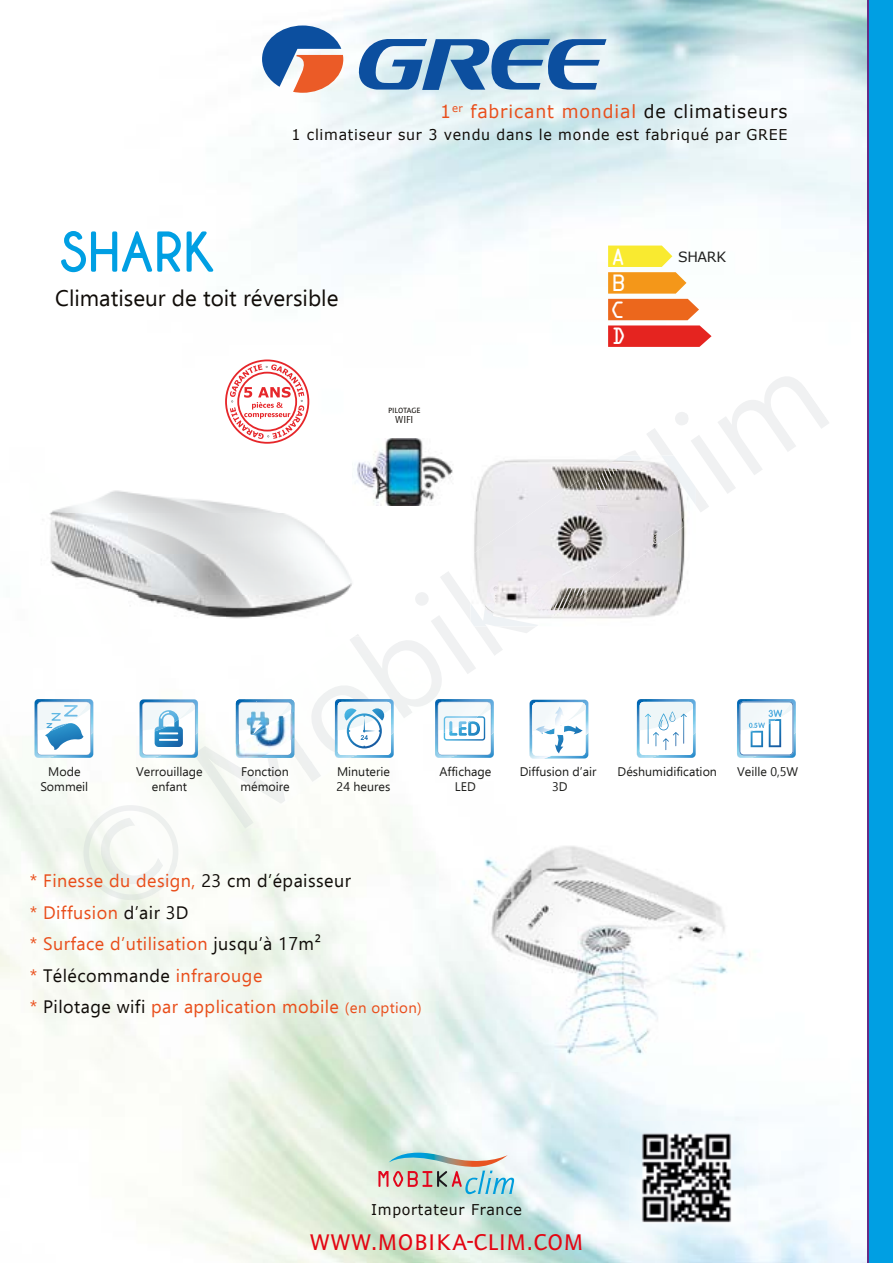
<style>
.page{position:relative;width:893px;height:1263px;background:#fff}
.page>*{position:absolute;margin:0;border:0;box-sizing:border-box;transform-origin:0 0}
.t1{font:31.5px "Quay Itc SCTOT";letter-spacing:.02em;color:#e30613}
.t2{font:25.05px/26.5px "OCRA Extended";color:#fff;text-align:justify}
.t3{font:22.5px "Ebrima";color:#100c08}
.t4{font:18.15px "Verdana";letter-spacing:.05em;color:#e94e1b;scale:.95 1}
.t5{font:18px/31.5px "Ebrima";letter-spacing:.025em;color:#e94e1b}
.t6{font:14.85px "Verdana";letter-spacing:.05em;color:#100c08;scale:.95 1}
.t7{font:14.1px "Verdana";letter-spacing:-.025em;color:#212120}
.t8{font:12.45px/15px "Ebrima";color:#1d1d1b;text-align:center}
.t9{font:10.5px/10.5px "Quay Itc SCTOT";color:#100c08;text-align:center}
.s1{color:#100c08}
.s2{font-size:15px}
</style>
<div class="page">
<img style="left:0;top:0;width:867px;height:1263px">
<img style="left:236px;top:344px;width:595px;height:414px">
<img style="left:687px;top:344px;width:144px;height:157px">
<img style="left:591px;top:396px;width:97px;height:60px">
<img style="left:696px;top:500px;width:40px;height:53px">
<img style="left:398px;top:553px;width:97px;height:157px">
<img style="left:302px;top:605px;width:97px;height:157px">
<img style="left:495px;top:626px;width:48px;height:84px">
<img style="left:255px;top:657px;width:48px;height:210px">
<img style="left:158px;top:709px;width:98px;height:158px">
<img style="left:398px;top:709px;width:49px;height:53px">
<img style="left:63px;top:761px;width:96px;height:157px">
<img style="left:302px;top:761px;width:50px;height:54px">
<img style="left:158px;top:866px;width:49px;height:52px">
<svg style="left:262px;top:26px;width:81px;height:67px"></svg>
<svg style="left:352px;top:38px;width:254px;height:54px;background:#7aa3ca"></svg>
<svg style="left:378px;top:1151px;width:136px;height:43px;background:#bfc9c3"></svg>
<img style="left:630px;top:1121px;width:113px;height:113px">
<div style="left:867px;top:0;width:26px;height:1263px;background:linear-gradient(to bottom,#009fe3,#009fe3)"></div>
<div style="left:870px;top:0;width:23px;height:1263px;background:#009fe3"></div>
<svg style="left:59px;top:224px;width:159px;height:50px"></svg>
<svg style="left:608px;top:246px;width:103px;height:101px"></svg>
<div style="left:225px;top:359px;width:84px;height:85px;border:2px solid #e6262a;border-radius:50%"></div>
<svg style="left:230px;top:364px;width:74px;height:75px"></svg>
<img style="left:30px;top:473px;width:344px;height:163px">
<img style="left:354px;top:622px;width:20px;height:14px">
<img style="left:471px;top:456px;width:225px;height:170px">
<img style="left:352px;top:438px;width:104px;height:67px">
<svg style="left:435px;top:699px;width:59px;height:59px"></svg>
<svg style="left:34px;top:699px;width:59px;height:59px"></svg>
<svg style="left:335px;top:699px;width:59px;height:59px"></svg>
<svg style="left:737px;top:699px;width:59px;height:59px"></svg>
<img style="left:740px;top:702px;width:51px;height:32px">
<img style="left:749px;top:710px;width:33px;height:22px">
<svg style="left:637px;top:699px;width:59px;height:59px"></svg>
<svg style="left:139px;top:699px;width:60px;height:59px"></svg>
<svg style="left:236px;top:699px;width:59px;height:59px"></svg>
<svg style="left:529px;top:700px;width:59px;height:58px"></svg>
<img style="left:532px;top:731px;width:35px;height:4px">
<img style="left:532px;top:702px;width:51px;height:29px">
<img style="left:536px;top:707px;width:27px;height:26px">
<img style="left:440px;top:835px;width:334px;height:237px">
<img style="left:236px;top:711px;width:58px;height:47px">
<p class="t4" style="left:440px;top:99px;width:367px">1<sup>er</sup> fabricant mondial <span class="s1">de climatiseurs</span></p>
<p class="t6" style="left:291px;top:125px;width:523px">1 climatiseur sur 3 vendu dans le monde est fabriqué par GREE</p>
<p class="t3" style="left:55px;top:282px;width:285px">Climatiseur de toit réversible</p>
<p class="t9" style="left:388px;top:404px;width:34px">pilotage<br>WIFI</p>
<h2 class="t2" style="left:610px;top:243px;width:18px">A B C D</h2>
<p class="t7" style="left:678px;top:247px;width:50px">SHARK</p>
<p class="t8" style="left:136px;top:764px;width:68px">Verrouillage</p>
<p class="t8" style="left:618px;top:764px;width:101px">Déshumidification</p>
<p class="t8" style="left:152px;top:779px;width:37px">enfant</p>
<p class="t8" style="left:40px;top:764px;width:49px">Mode<br>Sommeil</p>
<p class="t8" style="left:439px;top:764px;width:53px">Affichage<br>LED</p>
<p class="t8" style="left:520px;top:764px;width:78px">Diffusion d’air<br>3D</p>
<p class="t8" style="left:241px;top:764px;width:49px">Fonction</p>
<p class="t8" style="left:737px;top:764px;width:63px">Veille 0,5W</p>
<p class="t8" style="left:240px;top:779px;width:51px">mémoire</p>
<p class="t8" style="left:337px;top:764px;width:55px;text-align:left">Minuterie<br>24 heures</p>
<p class="t5" style="left:30px;top:864px;width:393px">* Finesse du design, <span class="s1">23 cm d’épaisseur<br></span>* Diffusion <span class="s1">d’air 3D<br></span>* Surface d’utilisation <span class="s1">jusqu’à 17m²<br></span>* <span class="s1">Télécommande</span> infrarouge<br>* <span class="s1">Pilotage wifi</span> par application mobile <span class="s2">(en option)</span></p>
<p class="t6" style="left:371px;top:1199px;width:160px">Importateur France</p>
<h1 class="t1" style="left:310px;top:1222px;width:275px">www.mobika-clim.com</h1>
</div>
